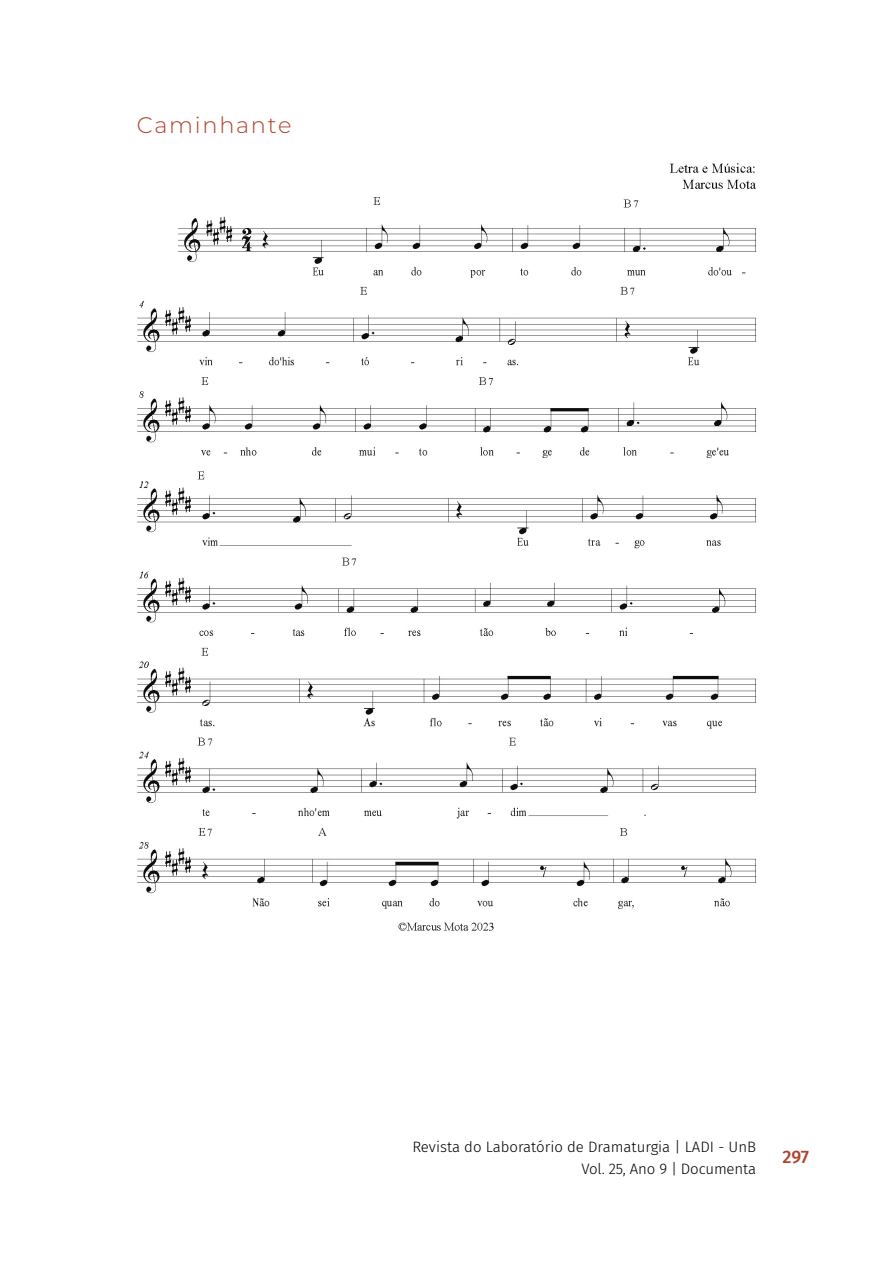
<style>
.page{position:relative;width:893px;height:1263px;background:#fff}
.page>*{position:absolute;margin:0;border:0;box-sizing:border-box;transform-origin:0 0}
.t1{font:300 22.5px "Montserrat";letter-spacing:.075em;color:#af432b}
.t2{font:500 18px "Fira Sans";color:#af432b}
.t3{font:300 15px/22.2px "Fira Sans";color:#000;text-align:right}
</style>
<div class="page">
<img style="left:137px;top:163px;width:620px;height:768px">
<h1 class="t1" style="left:137px;top:110px;width:156px">Caminhante</h1>
<p class="t3" style="left:412px;top:1136px;width:345px">Revista do Laboratório de Dramaturgia | LADI - UnB<br>Vol. 25, Ano 9 | Documenta</p>
<p class="t2" style="left:782px;top:1142px;width:28px">297</p>
</div>
